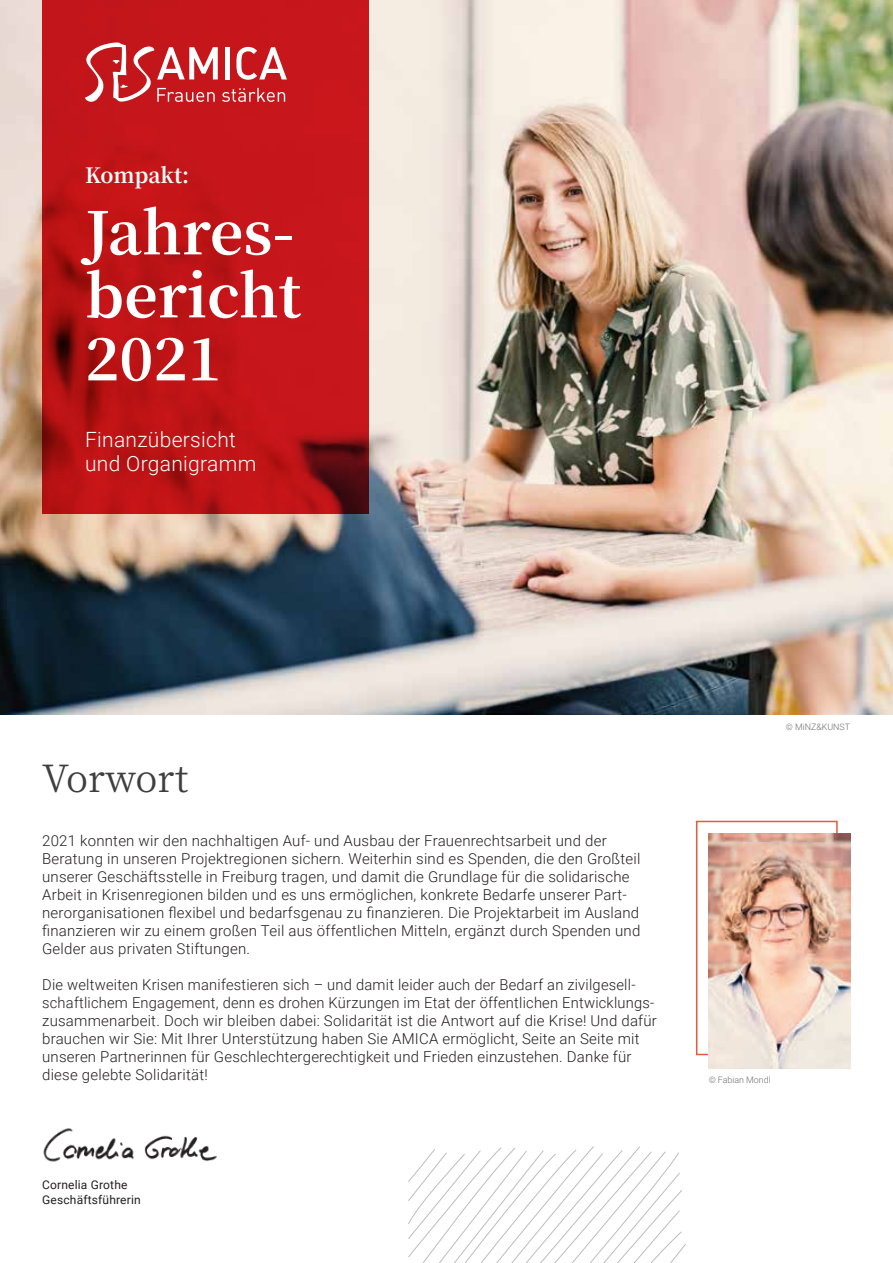
<style>
.page{position:relative;width:893px;height:1263px;background:#fff}
.page>*{position:absolute;margin:0;border:0;box-sizing:border-box;transform-origin:0 0}
.Headline_H1{font:700 58.5px/63px "Noto Serif TC";color:#fff}
.Headline_H2{font:37.5px "Noto Serif TC";color:#3e3e3f}
.Fliesstext{font:300 21px/24px "Roboto";letter-spacing:.015em;color:#fff}
.Headline_H1-2{font:700 21px "Noto Serif TC";letter-spacing:-.005em;color:#fff}
.Fliesstext-2{font:300 15px/18px "Roboto";letter-spacing:.015em;color:#231f20}
.kleingedrucktes{font:12px/15px "Roboto";letter-spacing:.015em;color:#231f20}
.Fliesstext-3{font:300 8.85px "Roboto";color:#6c6d70}
</style>
<div class="page">
<img style="left:0;top:0;width:893px;height:714px">
<svg style="left:43px;top:0;width:326px;height:513px;background:#bd1417"></svg>
<svg style="left:85px;top:43px;width:202px;height:59px"></svg>
<img style="left:43px;top:1128px;width:91px;height:34px">
<img style="left:144px;top:1135px;width:73px;height:26px">
<svg style="left:408px;top:1146px;width:278px;height:117px"></svg>
<div style="left:696px;top:821px;width:142px;height:234px;border:2px solid #ea593d"></div>
<img style="left:709px;top:833px;width:141px;height:235px">
<p class="Headline_H1-2" style="left:85px;top:163px;width:106px">Kompakt:</p>
<p class="Headline_H1" style="left:85px;top:203px;width:218px">Jahres&shy;bericht<br>2021</p>
<p class="Fliesstext" style="left:85px;top:427px;width:173px">Finanzübersicht und Organigramm</p>
<p class="Headline_H2" style="left:42px;top:757px;width:148px">Vorwort</p>
<p class="Fliesstext-2" style="left:42px;top:831px;width:600px">2021 konnten wir den nachhaltigen Auf- und Ausbau der Frauenrechtsarbeit und der Beratung in unseren Projektregionen sichern. Weiterhin sind es Spenden, die den Großteil unserer Geschäftsstelle in Freiburg tragen, und damit die Grundlage für die solidarische Arbeit in Krisenregionen bilden und es uns ermöglichen, konkrete Bedarfe unserer Part&shy;nerorganisationen flexibel und bedarfsgenau zu finanzieren. Die Projektarbeit im Ausland finanzieren wir zu einem großen Teil aus öffentlichen Mitteln, ergänzt durch Spenden und Gelder aus privaten Stiftungen.</p>
<p class="Fliesstext-2" style="left:42px;top:975px;width:616px">Die weltweiten Krisen manifestieren sich – und damit leider auch der Bedarf an zivilgesell&shy;schaftlichem Engagement, denn es drohen Kürzungen im Etat der öffentlichen Entwicklungs&shy;zusammenarbeit. Doch wir bleiben dabei: Solidarität ist die Antwort auf die Krise! Und dafür brauchen wir Sie: Mit Ihrer Unterstützung haben Sie AMICA ermöglicht, Seite an Seite mit unseren Partnerinnen für Geschlechtergerechtigkeit und Frieden einzustehen. Danke für diese gelebte Solidarität!</p>
<p class="kleingedrucktes" style="left:42px;top:1177px;width:100px">Cornelia Grothe<br>Geschäftsführerin</p>
<p class="Fliesstext-3" style="left:786px;top:720px;width:66px">© MiNZ&amp;KUNST</p>
<p class="Fliesstext-3" style="left:709px;top:1074px;width:63px">© Fabian Mondl</p>
</div>
